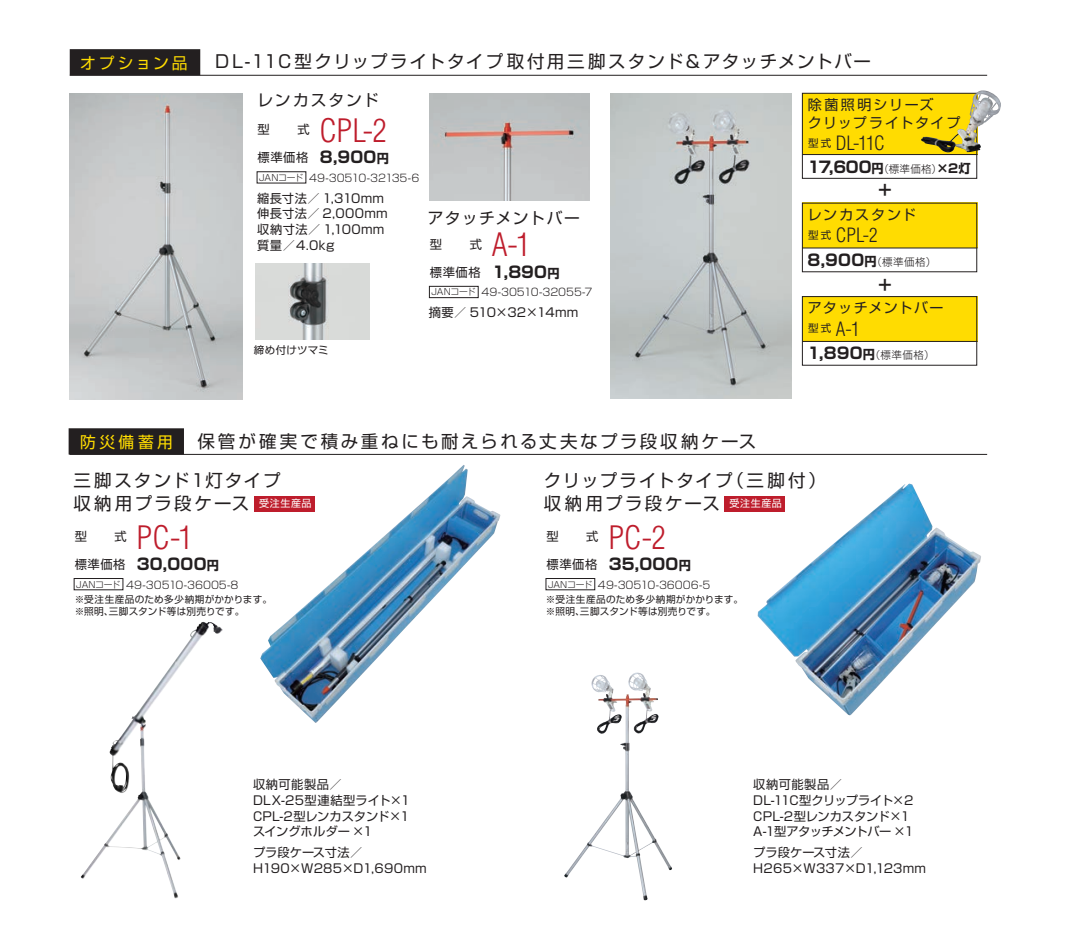
<style>
.page{position:relative;width:1072px;height:944px;background:#fff}
.page>*{position:absolute;margin:0;border:0;box-sizing:border-box;transform-origin:0 0}
.t1{font:300 condensed 31.5px "Helvetica LT Std";color:#be1d2c}
.t2{font:300 condensed 19.25px "Helvetica LT Std";letter-spacing:-.01em;color:#231f20}
.t3{font:17.5px/23.8px "Shin Go Pro";letter-spacing:.13em;color:#231f20}
.t4{font:17.5px "Shin Go Pro";letter-spacing:.105em;color:#231f20}
.t5{font:17.5px "Shin Go Pro";letter-spacing:.15em;color:#231f20}
.t6{font:700 15.75px/23.3px "Shin Go Pro";letter-spacing:.015em;color:#231f20;text-align:center}
.t7{font:15.75px "Shin Go Pro";letter-spacing:.19em;color:#ffdc01}
.t8{font:15.75px "Shin Go Pro";letter-spacing:.095em;color:#231f20}
.t9{font:15.75px "Shin Go Pro";letter-spacing:.125em;color:#231f20}
.t10{font:14px/17.5px "Shin Go Pro";letter-spacing:.11em;color:#231f20}
.t11{font:14px "Shin Go Pro";letter-spacing:.09em;color:#231f20}
.t12{font:14px "Shin Go Pro";letter-spacing:.13em;color:#231f20}
.t13{font:12.25px/15.8px "Shin Go Pro";letter-spacing:.015em;color:#231f20}
.t14{font:12.25px/15.8px "Shin Go Pro";letter-spacing:-.015em;color:#231f20}
.t15{font:300 10.5px "Shin Go Pro";letter-spacing:-.005em;color:#231f20}
.t16{font:10.5px "Shin Go Pro";letter-spacing:.025em;color:#231f20}
.t17{font:9.97px "Shin Go Pro";letter-spacing:.06em;color:#fff}
.t18{font:9.62px/12.2px "Shin Go Pro";letter-spacing:.03em;color:#231f20}
.s1{font-weight:400;font-size:12.25px}
.s2{font-size:12.25px}
.s3{font-size:8.75px}
.s4{font-weight:300;font-size:10.5px}
.s5{font-weight:700;font-size:15.75px}
.s6{font-weight:700;font-size:12.25px}
</style>
<div class="page">
<div style="left:70px;top:49px;width:130px;height:26px;background:#231f20"></div>
<hr style="left:70px;top:75px;width:917px;height:1px;background:#231f20">
<div style="left:69px;top:428px;width:115px;height:26px;background:#231f20"></div>
<hr style="left:70px;top:454px;width:917px;height:1px;background:#231f20">
<div style="left:257px;top:171px;width:49px;height:12px;border:1px solid #231f20"></div>
<div style="left:429px;top:286px;width:49px;height:12px;border:1px solid #231f20"></div>
<div style="left:545px;top:578px;width:50px;height:12px;border:1px solid #231f20"></div>
<div style="left:254px;top:496px;width:61px;height:15px;background:#be1d2c"></div>
<div style="left:725px;top:496px;width:60px;height:15px;background:#be1d2c"></div>
<div style="left:74px;top:578px;width:49px;height:12px;border:1px solid #231f20"></div>
<img style="left:256px;top:263px;width:114px;height:76px">
<img style="left:429px;top:93px;width:160px;height:108px">
<img style="left:70px;top:93px;width:172px;height:306px">
<div style="left:802px;top:203px;width:175px;height:45px;background:#ffdc01"></div>
<hr style="left:802px;top:247px;width:175px;height:1px;background:#231f20">
<div style="left:802px;top:296px;width:175px;height:45px;background:#ffdc01"></div>
<div style="left:802px;top:296px;width:175px;height:69px;border:1px solid #231f20"></div>
<hr style="left:802px;top:341px;width:175px;height:1px;background:#231f20">
<div style="left:802px;top:93px;width:175px;height:61px;background:#ffdc01"></div>
<div style="left:802px;top:93px;width:175px;height:86px;border:1px solid #231f20"></div>
<hr style="left:802px;top:154px;width:175px;height:1px;background:#231f20">
<img style="left:81px;top:623px;width:120px;height:275px">
<img style="left:921px;top:90px;width:80px;height:63px">
<img style="left:610px;top:93px;width:182px;height:305px">
<img style="left:260px;top:465px;width:240px;height:257px">
<img style="left:757px;top:483px;width:224px;height:232px">
<img style="left:591px;top:674px;width:56px;height:60px">
<p class="t7" style="left:80px;top:50px;width:109px">オプション品</p>
<h3 class="t4" style="left:215px;top:46px;width:657px">DL-11C型クリップライトタイプ取付用三脚スタンド&amp;アタッチメントバー</h3>
<p class="t9" style="left:258px;top:87px;width:122px">レンカスタンド</p>
<p class="t13" style="left:258px;top:120px;width:54px">型 　 式</p>
<h1 class="t1" style="left:319px;top:111px;width:69px">CPL-2</h1>
<p class="t6" style="left:258px;top:144px;width:133px"><span class="s1">標準価格</span> 8,900<span class="s2">円</span></p>
<p class="t13" style="left:257px;top:188px;width:132px">縮長寸法／ 1,310mm伸長寸法／ 2,000mm収納寸法／ 1,100mm質量／4.0kg</p>
<p class="t15" style="left:259px;top:169px;width:162px"><span class="s3">JANコード</span> 49-30510-32135-6</p>
<p class="t16" style="left:254px;top:341px;width:76px">締め付けツマミ</p>
<p class="t10" style="left:807px;top:94px;width:154px">除菌照明シリーズ<br>クリップライトタイプ</p>
<p class="t16" style="left:808px;top:134px;width:25px">型式</p>
<p class="t6" style="left:807px;top:153px;width:164px">17,600<span class="s2">円</span><span class="s4">（標準価格）</span><span class="s2">×2灯</span>＋</p>
<h2 class="t2" style="left:836px;top:131px;width:50px">DL-11C</h2>
<p class="t8" style="left:428px;top:205px;width:153px">アタッチメントバー</p>
<p class="t12" style="left:807px;top:203px;width:109px">レンカスタンド</p>
<h2 class="t2" style="left:808px;top:223px;width:71px"><sup>型式</sup> CPL-2</h2>
<p class="t15" style="left:807px;top:253px;width:130px"><span class="s5">8,900</span><span class="s6">円</span>（標準価格）</p>
<p class="t11" style="left:807px;top:296px;width:137px">アタッチメントバー</p>
<h2 class="t2" style="left:808px;top:317px;width:53px"><sup>型式</sup> A-1</h2>
<p class="t15" style="left:807px;top:346px;width:129px"><span class="s5">1,890</span><span class="s6">円</span>（標準価格）</p>
<p class="t13" style="left:430px;top:235px;width:54px">型 　 式</p>
<h1 class="t1" style="left:492px;top:225px;width:40px">A-1</h1>
<p class="t6" style="left:430px;top:258px;width:131px"><span class="s1">標準価格</span> 1,890<span class="s2">円</span></p>
<p class="t15" style="left:431px;top:284px;width:162px"><span class="s3">JANコード</span> 49-30510-32055-7</p>
<p class="t6" style="left:877px;top:271px;width:17px">＋</p>
<p class="t13" style="left:429px;top:302px;width:151px">摘要／ 510×32×14mm</p>
<h3 class="t5" style="left:197px;top:426px;width:560px">保管が確実で積み重ねにも耐えられる丈夫なプラ段収納ケース</h3>
<h3 class="t3" style="left:73px;top:466px;width:209px">三脚スタンド1灯タイプ収納用プラ段ケース</h3>
<p class="t7" style="left:80px;top:428px;width:94px">防災備蓄用</p>
<h3 class="t3" style="left:544px;top:466px;width:283px">クリップライトタイプ（三脚付）収納用プラ段ケース</h3>
<p class="t17" style="left:259px;top:495px;width:54px">受注生産品</p>
<p class="t17" style="left:729px;top:495px;width:54px">受注生産品</p>
<h1 class="t1" style="left:137px;top:517px;width:57px">PC-1</h1>
<p class="t6" style="left:75px;top:550px;width:146px"><span class="s1">標準価格</span> 30,000<span class="s2">円</span></p>
<p class="t15" style="left:76px;top:575px;width:164px"><span class="s3">JANコード</span> 49-30510-36005-8</p>
<p class="t13" style="left:75px;top:527px;width:54px">型 　 式</p>
<p class="t18" style="left:75px;top:592px;width:199px">※受注生産品のため多少納期がかかります。※照明、三脚スタンド等は別売りです。</p>
<p class="t13" style="left:253px;top:774px;width:158px">収納可能製品／<br>DLX-25型連結型ライト×1<br>CPL-2型レンカスタンド×1スイングホルダー ×1</p>
<p class="t13" style="left:253px;top:842px;width:175px">プラ段ケース寸法／<br>H190×W285×D1,690mm</p>
<p class="t13" style="left:546px;top:527px;width:54px">型 　 式</p>
<h1 class="t1" style="left:608px;top:517px;width:59px">PC-2</h1>
<p class="t6" style="left:546px;top:550px;width:146px"><span class="s1">標準価格</span> 35,000<span class="s2">円</span></p>
<p class="t15" style="left:548px;top:575px;width:164px"><span class="s3">JANコード</span> 49-30510-36006-5</p>
<p class="t18" style="left:546px;top:592px;width:199px">※受注生産品のため多少納期がかかります。※照明、三脚スタンド等は別売りです。</p>
<p class="t14" style="left:753px;top:774px;width:162px">収納可能製品／<br>DL-11C型クリップライト×2<br>CPL-2型レンカスタンド×1<br>A-1型アタッチメントバー ×1</p>
<p class="t13" style="left:753px;top:842px;width:174px">プラ段ケース寸法／<br>H265×W337×D1,123mm</p>
</div>
